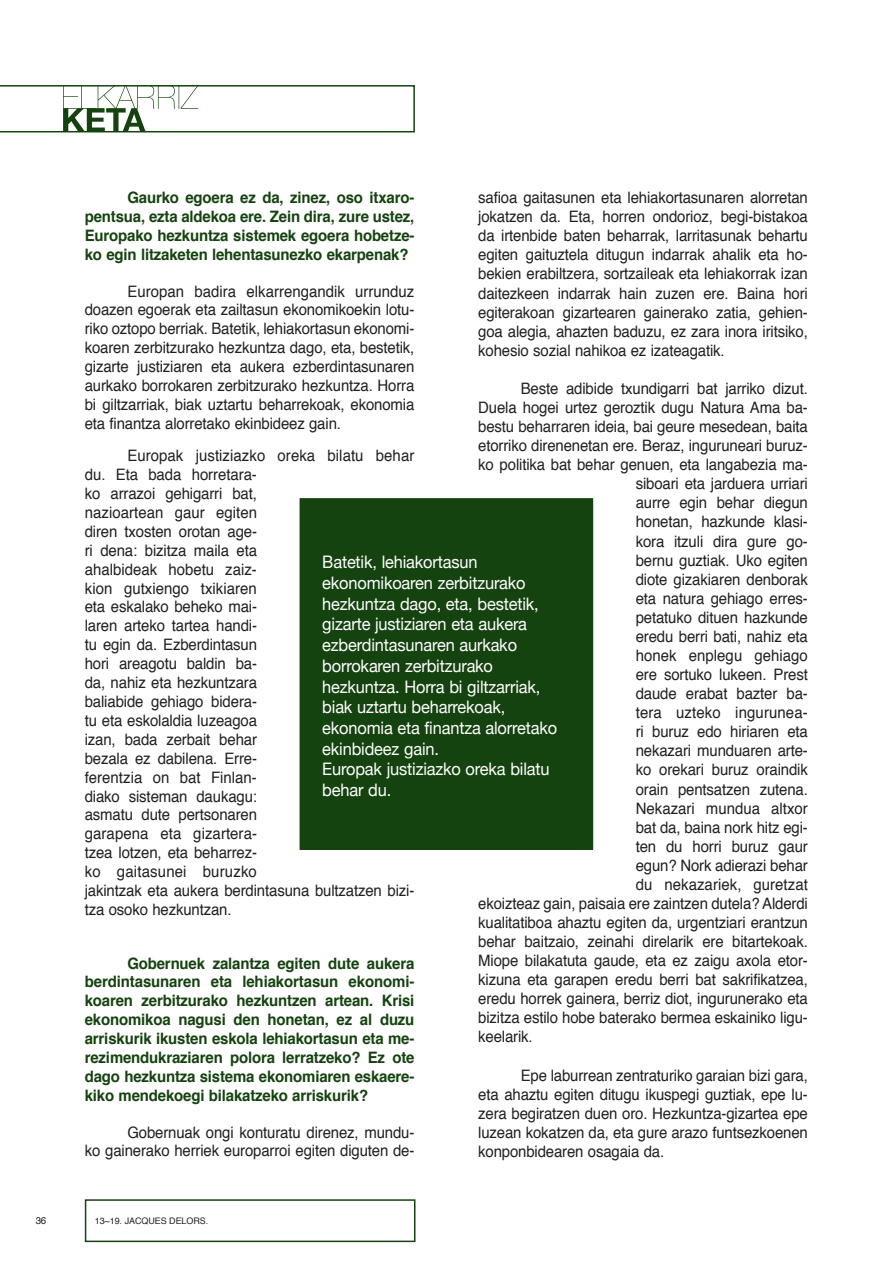
<style>
.page{position:relative;width:893px;height:1263px;background:#fff}
.page>*{position:absolute;margin:0;border:0;box-sizing:border-box;transform-origin:0 0}
.t1{font:17.25px/20.7px "Helvetica Neue";letter-spacing:-.01em;color:#fff;scale:.95 1}
.t2{font:15.75px/18.9px "Helvetica";letter-spacing:-.01em;color:#231f20;text-align:justify;scale:.95 1}
.t3{font:700 15.75px/18.9px "Helvetica";letter-spacing:-.01em;color:#15430f;text-align:justify;scale:.95 1}
.t4{font:9.75px "Helvetica";color:#231f20}
.t5{font:9px "Helvetica";letter-spacing:-.01em;color:#231f20}
</style>
<div class="page">
<svg style="left:0;top:85px;width:415px;height:47px"></svg>
<div style="left:85px;top:1199px;width:330px;height:43px;border:2px solid #15430f"></div>
<div style="left:300px;top:499px;width:292px;height:350px;background:#15430f"></div>
<div style="left:300px;top:498px;width:293px;height:352px;border:2px solid #15430f"></div>
<p class="t3" style="left:85px;top:188px;width:348px;text-indent:43px">Gaurko egoera ez da, zinez, oso itxaro&shy;pentsua, ezta aldekoa ere. Zein dira, zure ustez, Europako hezkuntza sistemek egoera hobetze&shy;ko egin litzaketen lehentasunezko ekarpenak?</p>
<p class="t2" style="left:85px;top:282px;width:348px;text-indent:43px">Europan badira elkarrengandik urrunduz doazen egoerak eta zailtasun ekonomikoekin lotu&shy;riko oztopo berriak. Batetik, lehiakortasun ekonomi&shy;koaren zerbitzurako hezkuntza dago, eta, bestetik, gizarte justiziaren eta aukera ezberdintasunaren aurkako borrokaren zerbitzurako hezkuntza. Horra bi giltzarriak, biak uztartu beharrekoak, ekonomia eta finantza alorretako ekinbideez gain.</p>
<p class="t2" style="left:85px;top:447px;width:348px;text-align:left;text-indent:43px">Europak justiziazko oreka bilatu behar du. Eta bada horretara-<br>ko arrazoi gehigarri bat,<br>nazioartean gaur egiten<br>diren txosten orotan age-<br>ri dena: bizitza maila eta<br>ahalbideak hobetu zaiz-<br>kion gutxiengo txikiaren<br>eta eskalako beheko mai-<br>laren arteko tartea handi-<br>tu egin da. Ezberdintasun<br>hori areagotu baldin ba-<br>da, nahiz eta hezkuntzara<br>baliabide gehiago bidera-<br>tu eta eskolaldia luzeagoa<br>izan, bada zerbait behar<br>bezala ez dabilena. Erre-<br>ferentzia on bat Finlan-<br>diako sisteman daukagu:<br>asmatu dute pertsonaren<br>garapena eta gizartera-<br>tzea lotzen, eta beharrez-<br>ko gaitasunei buruzko<br>jakintzak eta aukera berdintasuna bultzatzen bizi&shy;tza osoko hezkuntzan.</p>
<p class="t2" style="left:478px;top:189px;width:348px">safioa gaitasunen eta lehiakortasunaren alorretan jokatzen da. Eta, horren ondorioz, begi-bistakoa da irtenbide baten beharrak, larritasunak behartu egiten gaituztela ditugun indarrak ahalik eta ho&shy;bekien erabiltzera, sortzaileak eta lehiakorrak izan daitezkeen indarrak hain zuzen ere. Baina hori egiterakoan gizartearen gainerako zatia, gehien&shy;goa alegia, ahazten baduzu, ez zara inora iritsiko, kohesio sozial nahikoa ez izateagatik.</p>
<p class="t2" style="left:521px;top:379px;width:304px">Beste adibide txundigarri bat jarriko dizut.</p>
<p class="t2" style="left:478px;top:398px;width:348px">Duela hogei urtez geroztik dugu Natura Ama ba-</p>
<p class="t2" style="left:478px;top:418px;width:348px">bestu beharraren ideia, bai geure mesedean, baita</p>
<p class="t2" style="left:478px;top:437px;width:348px">etorriko direnenetan ere. Beraz, inguruneari buruz-</p>
<p class="t2" style="left:478px;top:456px;width:348px">ko politika bat behar genuen, eta langabezia ma-</p>
<p class="t2" style="left:636px;top:475px;width:183px">siboari eta jarduera urriari</p>
<p class="t2" style="left:636px;top:494px;width:183px">aurre egin behar diegun</p>
<p class="t2" style="left:636px;top:513px;width:183px">honetan, hazkunde klasi-</p>
<p class="t2" style="left:636px;top:532px;width:183px">kora itzuli dira gure go-</p>
<p class="t2" style="left:636px;top:551px;width:183px">bernu guztiak. U ko egiten</p>
<p class="t2" style="left:636px;top:570px;width:183px">diote gizakiaren denborak</p>
<p class="t2" style="left:636px;top:589px;width:183px">eta natura gehiago erres-</p>
<p class="t2" style="left:636px;top:608px;width:183px">petatuko dituen hazkunde</p>
<p class="t2" style="left:636px;top:627px;width:183px">eredu berri bati, nahiz eta</p>
<p class="t2" style="left:636px;top:646px;width:183px">honek enplegu gehiago</p>
<p class="t2" style="left:636px;top:665px;width:183px">ere sortuko lukeen. Prest</p>
<p class="t2" style="left:636px;top:685px;width:183px">daude erabat bazter ba-</p>
<p class="t2" style="left:636px;top:704px;width:183px">tera uzteko ingurunea-</p>
<p class="t2" style="left:636px;top:723px;width:183px">ri buruz edo hiriaren eta</p>
<p class="t2" style="left:636px;top:742px;width:183px">nekazari munduaren arte-</p>
<p class="t2" style="left:636px;top:761px;width:183px">ko orekari buruz oraindik</p>
<p class="t2" style="left:636px;top:780px;width:183px">orain pentsatzen zutena.</p>
<p class="t2" style="left:636px;top:799px;width:183px">Nekazari mundua altxor</p>
<p class="t2" style="left:636px;top:818px;width:183px">bat da, baina nork hitz egi-</p>
<p class="t2" style="left:636px;top:837px;width:183px">ten du horri buruz gaur</p>
<p class="t2" style="left:636px;top:856px;width:183px">egun? Nork adierazi behar</p>
<p class="t2" style="left:636px;top:875px;width:183px">du nekazariek, guretzat</p>
<p class="t2" style="left:478px;top:894px;width:348px">ekoizteaz gain, paisaia ere zaintzen dutela? Alderdi</p>
<p class="t2" style="left:478px;top:913px;width:348px">kualitatiboa ahaztu egiten da, urgentziari erantzun</p>
<p class="t2" style="left:478px;top:932px;width:348px">behar baitzaio, zeinahi direlarik ere bitartekoak.</p>
<p class="t2" style="left:478px;top:952px;width:348px">Miope bilakatuta gaude, eta ez zaigu axola etor-</p>
<p class="t2" style="left:478px;top:971px;width:348px">kizuna eta garapen eredu berri bat sakrifikatzea,</p>
<p class="t2" style="left:478px;top:990px;width:348px">eredu horrek gainera, berriz diot, ingurunerako eta</p>
<p class="t2" style="left:478px;top:1009px;width:348px">bizitza estilo hobe baterako bermea eskainiko ligu-</p>
<p class="t2" style="left:478px;top:1028px;width:59px">keelarik.</p>
<p class="t2" style="left:478px;top:1066px;width:348px;text-indent:43px">Epe laburrean zentraturiko garaian bizi gara, eta ahaztu egiten ditugu ikuspegi guztiak, epe lu&shy;zera begiratzen duen oro. Hezkuntza-gizartea epe luzean kokatzen da, eta gure arazo funtsezkoenen konponbidearen osagaia da.</p>
<p class="t1" style="left:322px;top:552px;width:249px">Batetik, lehiakortasun ekonomikoaren zerbitzurako hezkuntza dago, eta, bestetik, gizarte justiziaren eta aukera ezberdintasunaren aurkako borrokaren zerbitzurako hezkuntza. Horra bi giltzarriak, biak uztartu beharrekoak, ekonomia eta finantza alorretako ekinbideez gain.<br>Europak justiziazko oreka bilatu behar du.</p>
<p class="t3" style="left:85px;top:954px;width:348px;text-indent:43px">Gobernuek zalantza egiten dute aukera berdintasunaren eta lehiakortasun ekonomi&shy;koaren zerbitzurako hezkuntzen artean. Krisi ekonomikoa nagusi den honetan, ez al duzu arriskurik ikusten eskola lehiakortasun eta me&shy;rezimendukraziaren polora lerratzeko? Ez ote dago hezkuntza sistema ekonomiaren eskaere&shy;kiko mendekoegi bilakatzeko arriskurik?</p>
<p class="t2" style="left:85px;top:1123px;width:348px;text-align:right">Gobernuak ongi konturatu direnez, mundu-<br>ko gainerako herriek europarroi egiten diguten de-</p>
<p class="t4" style="left:36px;top:1213px;width:12px">36</p>
<p class="t5" style="left:95px;top:1214px;width:115px">13~19. Jacques Delors.</p>
</div>
